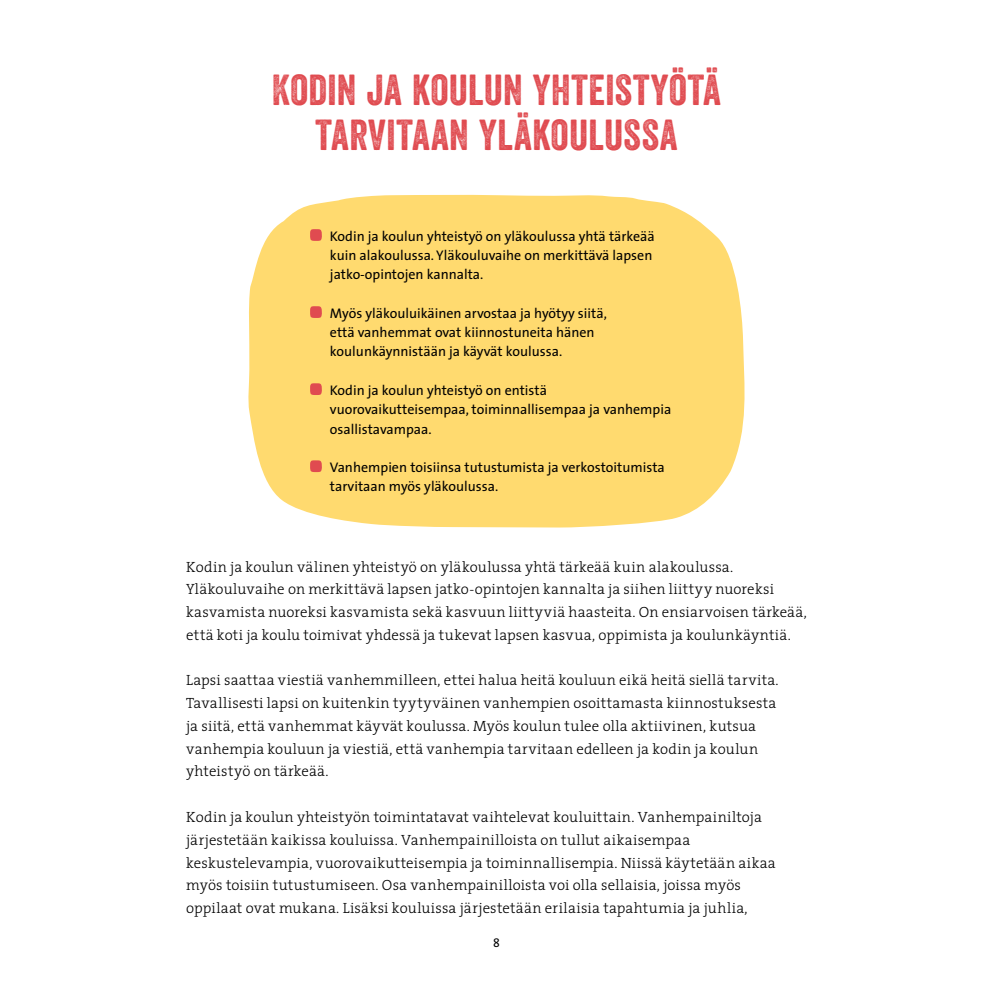
<style>
.page{position:relative;width:993px;height:993px;background:#fff}
.page>*{position:absolute;margin:0;border:0;box-sizing:border-box;transform-origin:0 0}
.Rubrik_TXT{font:42px/45.5px "Veneer Two";letter-spacing:.01em;color:#e04b50;text-align:center}
.LEIPIS_0504_2019{font:300 14.88px/22.8px "The Serif";letter-spacing:.015em;color:#000}
.punkter{font:14px/19.2px "The Sans";color:#000}
.t1{font:12.25px "The Sans";color:#000}
</style>
<div class="page">
<svg style="left:248px;top:194px;width:497px;height:333px;background:#ffdc7a"></svg>
<svg style="left:310px;top:229px;width:12px;height:12px"></svg>
<svg style="left:310px;top:306px;width:12px;height:12px"></svg>
<svg style="left:310px;top:383px;width:12px;height:12px"></svg>
<svg style="left:310px;top:460px;width:12px;height:12px"></svg>
<p class="Rubrik_TXT" style="left:272px;top:67px;width:450px">KODIN JA KOULUN YHTEISTYÖTÄ<br>TARVITAAN YLÄKOULUSSA</p>
<p class="punkter" style="left:330px;top:226px;width:326px">Kodin ja koulun yhteistyö on yläkoulussa yhtä tärkeää kuin alakoulussa. Yläkouluvaihe on merkittävä lapsen jatko-opintojen kannalta.</p>
<p class="punkter" style="left:330px;top:303px;width:278px">Myös yläkouluikäinen arvostaa ja hyötyy siitä, että vanhemmat ovat kiinnostuneita hänen koulunkäynnistään ja käyvät koulussa.</p>
<p class="punkter" style="left:330px;top:380px;width:343px">Kodin ja koulun yhteistyö on entistä vuorovaikutteisempaa, toiminnallisempaa ja vanhempia osallistavampaa.</p>
<p class="punkter" style="left:330px;top:457px;width:336px">Vanhempien toisiinsa tutustumista ja verkostoitumista tarvitaan myös yläkoulussa.</p>
<p class="LEIPIS_0504_2019" style="left:186px;top:554px;width:622px">Kodin ja koulun välinen yhteistyö on yläkoulussa yhtä tärkeää kuin alakoulussa.<br>Yläkouluvaihe on merkittävä lapsen jatko-opintojen kannalta ja siihen liittyy nuoreksi kasvamista nuoreksi kasvamista sekä kasvuun liittyviä haasteita. On ensiarvoisen tärkeää, että koti ja koulu toimivat yhdessä ja tukevat lapsen kasvua, oppimista ja koulunkäyntiä.</p>
<p class="LEIPIS_0504_2019" style="left:186px;top:668px;width:594px">Lapsi saattaa viestiä vanhemmilleen, ettei halua heitä kouluun eikä heitä siellä tarvita.<br>Tavallisesti lapsi on kuitenkin tyytyväinen vanhempien osoittamasta kiinnostuksesta ja siitä, että vanhemmat käyvät koulussa. Myös koulun tulee olla aktiivinen, kutsua vanhempia kouluun ja viestiä, että vanhempia tarvitaan edelleen ja kodin ja koulun yhteistyö on tärkeää.</p>
<p class="LEIPIS_0504_2019" style="left:186px;top:804px;width:591px">Kodin ja koulun yhteistyön toimintatavat vaihtelevat kouluittain. Vanhempainiltoja järjestetään kaikissa kouluissa. Vanhempainilloista on tullut aikaisempaa keskustelevampia, vuorovaikutteisempia ja toiminnallisempia. Niissä käytetään aikaa myös toisiin tutustumiseen. Osa vanhempainilloista voi olla sellaisia, joissa myös oppilaat ovat mukana. Lisäksi kouluissa järjestetään erilaisia tapahtumia ja juhlia,</p>
<p class="t1" style="left:493px;top:932px;width:8px">8</p>
</div>
